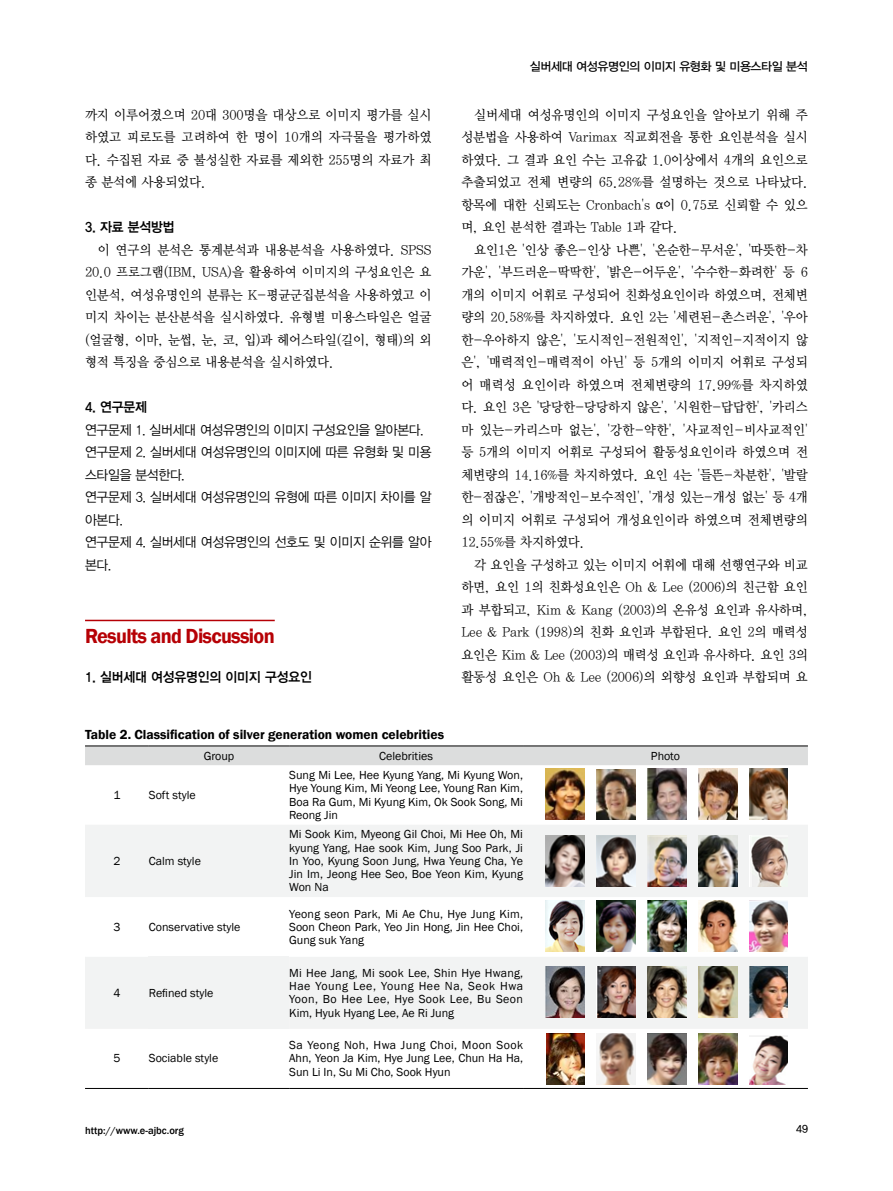
<style>
.page{position:relative;width:893px;height:1191px;background:#fff}
.page>*{position:absolute;margin:0;border:0;box-sizing:border-box;transform-origin:0 0}
.t1{font:600 21px "Franklin Gothic";letter-spacing:-.035em;color:#b60005;scale:.96 1}
.t2{font:13.5px/22.5px "YDIY Mj O330";letter-spacing:-.01em;color:#000;text-align:justify;scale:.95 1}
.t3{font:13.5px/22.5px "YDIYGO320";letter-spacing:-.02em;color:#000;scale:.95 1}
.t4{font:600 13.5px "Franklin Gothic";color:#000}
.t5{font:13.5px "YDIYGO340";letter-spacing:-.01em;color:#000;scale:.95 1}
.t6{font:12px/13.2px "Franklin Gothic";color:#000;text-align:justify}
.t7{font:12px "YDIYGO330";letter-spacing:-.035em;color:#000}
.t8{font:500 10.5px "Franklin Gothic";color:#000}
.t9{font:10.5px "YDIYGO330";color:#000}
.s1{font-family:"Franklin Gothic"}
</style>
<div class="page">
<hr style="left:85px;top:619px;width:190px;height:2px;background:#b60005">
<div style="left:85px;top:746px;width:723px;height:19px;background:#dcdddd"></div>
<div style="left:85px;top:825px;width:723px;height:72px;background:#f2f3f3"></div>
<svg style="left:85px;top:900px;width:723px;height:185px"></svg>
<div style="left:149px;top:956px;width:140px;height:73px;background:#f2f3f3"></div>
<hr style="left:85px;top:1088px;width:64px;height:1px;background:#000">
<hr style="left:149px;top:1088px;width:140px;height:1px;background:#000">
<hr style="left:289px;top:1088px;width:234px;height:1px;background:#000">
<hr style="left:523px;top:1088px;width:285px;height:1px;background:#000">
<hr style="left:85px;top:745px;width:64px;height:1px;background:#000">
<hr style="left:149px;top:745px;width:140px;height:1px;background:#000">
<hr style="left:289px;top:745px;width:234px;height:1px;background:#000">
<hr style="left:523px;top:745px;width:285px;height:1px;background:#000">
<img style="left:546px;top:769px;width:38px;height:51px">
<img style="left:597px;top:769px;width:38px;height:51px">
<img style="left:648px;top:769px;width:38px;height:51px">
<img style="left:699px;top:769px;width:38px;height:51px">
<img style="left:750px;top:769px;width:38px;height:51px">
<img style="left:546px;top:835px;width:38px;height:51px">
<img style="left:597px;top:835px;width:38px;height:51px">
<img style="left:648px;top:835px;width:38px;height:51px">
<img style="left:699px;top:835px;width:38px;height:51px">
<img style="left:750px;top:835px;width:38px;height:51px">
<img style="left:546px;top:900px;width:38px;height:51px">
<img style="left:597px;top:900px;width:38px;height:51px">
<img style="left:648px;top:900px;width:38px;height:51px">
<img style="left:699px;top:900px;width:38px;height:51px">
<img style="left:750px;top:900px;width:38px;height:51px">
<img style="left:546px;top:966px;width:38px;height:51px">
<img style="left:597px;top:966px;width:38px;height:51px">
<img style="left:648px;top:966px;width:38px;height:51px">
<img style="left:699px;top:966px;width:38px;height:51px">
<img style="left:750px;top:966px;width:38px;height:51px">
<img style="left:546px;top:1033px;width:38px;height:51px">
<img style="left:597px;top:1033px;width:38px;height:51px">
<img style="left:648px;top:1033px;width:38px;height:51px">
<img style="left:699px;top:1033px;width:38px;height:51px">
<img style="left:750px;top:1033px;width:38px;height:51px">
<p class="t2" style="left:85px;top:104px;width:366px">까지 이루어졌으며 20대 300명을 대상으로 이미지 평가를 실시 하였고 피로도를 고려하여 한 명이 10개의 자극물을 평가하였 다. 수집된 자료 중 불성실한 자료를 제외한 255명의 자료가 최 종 분석에 사용되었다.</p>
<p class="t5" style="left:85px;top:219px;width:96px">3. 자료 분석방법</p>
<p class="t2" style="left:85px;top:239px;width:366px;text-indent:13px">이 연구의 분석은 통계분석과 내용분석을 사용하였다. SPSS 20.0 프로그램(IBM, USA)을 활용하여 이미지의 구성요인은 요 인분석, 여성유명인의 분류는 K-평균군집분석을 사용하였고 이 미지 차이는 분산분석을 실시하였다. 유형별 미용스타일은 얼굴 (얼굴형, 이마, 눈썹, 눈, 코, 입)과 헤어스타일(길이, 형태)의 외 형적 특징을 중심으로 내용분석을 실시하였다.</p>
<p class="t5" style="left:85px;top:399px;width:67px">4. 연구문제</p>
<p class="t3" style="left:85px;top:418px;width:366px">연구문제 1. 실버세대 여성유명인의 이미지 구성요인을 알아본다. 연구문제 2. 실버세대 여성유명인의 이미지에 따른 유형화 및 미용 스타일을 분석한다.<br>연구문제 3. 실버세대 여성유명인의 유형에 따른 이미지 차이를 알 아본다.<br>연구문제 4. 실버세대 여성유명인의 선호도 및 이미지 순위를 알아 본다.</p>
<h1 class="t1" style="left:85px;top:623px;width:199px">Results and Discussion</h1>
<p class="t5" style="left:85px;top:669px;width:240px">1. 실버세대 여성유명인의 이미지 구성요인</p>
<p class="t7" style="left:530px;top:59px;width:279px">실버세대 여성유명인의 이미지 유형화 및 미용스타일 분석</p>
<p class="t2" style="left:461px;top:104px;width:366px;text-indent:13px">실버세대 여성유명인의 이미지 구성요인을 알아보기 위해 주 성분법을 사용하여 Varimax 직교회전을 통한 요인분석을 실시 하였다. 그 결과 요인 수는 고유값 1.0이상에서 4개의 요인으로 추출되었고 전체 변량의 65.28%를 설명하는 것으로 나타났다. 항목에 대한 신뢰도는 Cronbach's <span class="s1">α</span>이 0.75로 신뢰할 수 있으 며, 요인 분석한 결과는 Table 1과 같다.</p>
<p class="t2" style="left:461px;top:239px;width:366px;text-indent:13px">요인1은 '인상 좋은-인상 나쁜', '온순한-무서운', '따뜻한-차 가운', '부드러운-딱딱한', '밝은-어두운', '수수한-화려한' 등 6 개의 이미지 어휘로 구성되어 친화성요인이라 하였으며, 전체변 량의 20.58%를 차지하였다. 요인 2는 '세련된-촌스러운', '우아 한-우아하지 않은', '도시적인-전원적인', '지적인-지적이지 않 은', '매력적인-매력적이 아닌' 등 5개의 이미지 어휘로 구성되 어 매력성 요인이라 하였으며 전체변량의 17.99%를 차지하였 다. 요인 3은 '당당한-당당하지 않은', '시원한-답답한', '카리스 마 있는-카리스마 없는', '강한-약한', '사교적인-비사교적인' 등 5개의 이미지 어휘로 구성되어 활동성요인이라 하였으며 전 체변량의 14.16%를 차지하였다. 요인 4는 '들뜬-차분한', '발랄 한-점잖은', '개방적인-보수적인', '개성 있는-개성 없는' 등 4개 의 이미지 어휘로 구성되어 개성요인이라 하였으며 전체변량의 12.55%를 차지하였다.</p>
<p class="t2" style="left:461px;top:554px;width:366px;text-indent:13px">각 요인을 구성하고 있는 이미지 어휘에 대해 선행연구와 비교 하면, 요인 1의 친화성요인은 Oh &amp; Lee (2006)의 친근함 요인 과 부합되고, Kim &amp; Kang (2003)의 온유성 요인과 유사하며, Lee &amp; Park (1998)의 친화 요인과 부합된다. 요인 2의 매력성 요인은 Kim &amp; Lee (2003)의 매력성 요인과 유사하다. 요인 3의 활동성 요인은 Oh &amp; Lee (2006)의 외향성 요인과 부합되며 요</p>
<p class="t4" style="left:85px;top:726px;width:361px">Table 2. Classification of silver generation women celebrities</p>
<p class="t6" style="left:204px;top:749px;width:32px">Group</p>
<p class="t6" style="left:379px;top:749px;width:55px">Celebrities</p>
<p class="t6" style="left:651px;top:749px;width:31px">Photo</p>
<p class="t6" style="left:113px;top:788px;width:9px">1</p>
<p class="t6" style="left:149px;top:788px;width:48px">Soft style</p>
<p class="t6" style="left:289px;top:769px;width:235px">Sung Mi Lee, Hee Kyung Yang, Mi Kyung Won, Hye Young Kim, Mi Yeong Lee, Young Ran Kim, Boa Ra Gum, Mi Kyung Kim, Ok Sook Song, Mi Reong Jin</p>
<p class="t6" style="left:113px;top:854px;width:9px">2</p>
<p class="t6" style="left:149px;top:854px;width:54px">Calm style</p>
<p class="t6" style="left:113px;top:920px;width:9px">3</p>
<p class="t6" style="left:149px;top:920px;width:93px">Conservative style</p>
<p class="t6" style="left:113px;top:986px;width:9px">4</p>
<p class="t6" style="left:149px;top:986px;width:66px">Refined style</p>
<p class="t6" style="left:113px;top:1052px;width:9px">5</p>
<p class="t6" style="left:149px;top:1052px;width:71px">Sociable style</p>
<p class="t8" style="left:85px;top:1124px;width:100px">http://www.e-ajbc.org</p>
<p class="t6" style="left:289px;top:828px;width:235px">Mi Sook Kim, Myeong Gil Choi, Mi Hee Oh, Mi kyung Yang, Hae sook Kim, Jung Soo Park, Ji In Yoo, Kyung Soon Jung, Hwa Yeung Cha, Ye Jin Im, Jeong Hee Seo, Boe Yeon Kim, Kyung Won Na</p>
<p class="t6" style="left:289px;top:907px;width:235px">Yeong seon Park, Mi Ae Chu, Hye Jung Kim, Soon Cheon Park, Yeo Jin Hong, Jin Hee Choi, Gung suk Yang</p>
<p class="t6" style="left:289px;top:966px;width:235px">Mi Hee Jang, Mi sook Lee, Shin Hye Hwang, Hae Young Lee, Young Hee Na, Seok Hwa Yoon, Bo Hee Lee, Hye Sook Lee, Bu Seon Kim, Hyuk Hyang Lee, Ae Ri Jung</p>
<p class="t6" style="left:289px;top:1039px;width:235px">Sa Yeong Noh, Hwa Jung Choi, Moon Sook Ahn, Yeon Ja Kim, Hye Jung Lee, Chun Ha Ha, Sun Li In, Su Mi Cho, Sook Hyun</p>
<p class="t9" style="left:796px;top:1123px;width:13px">49</p>
</div>
